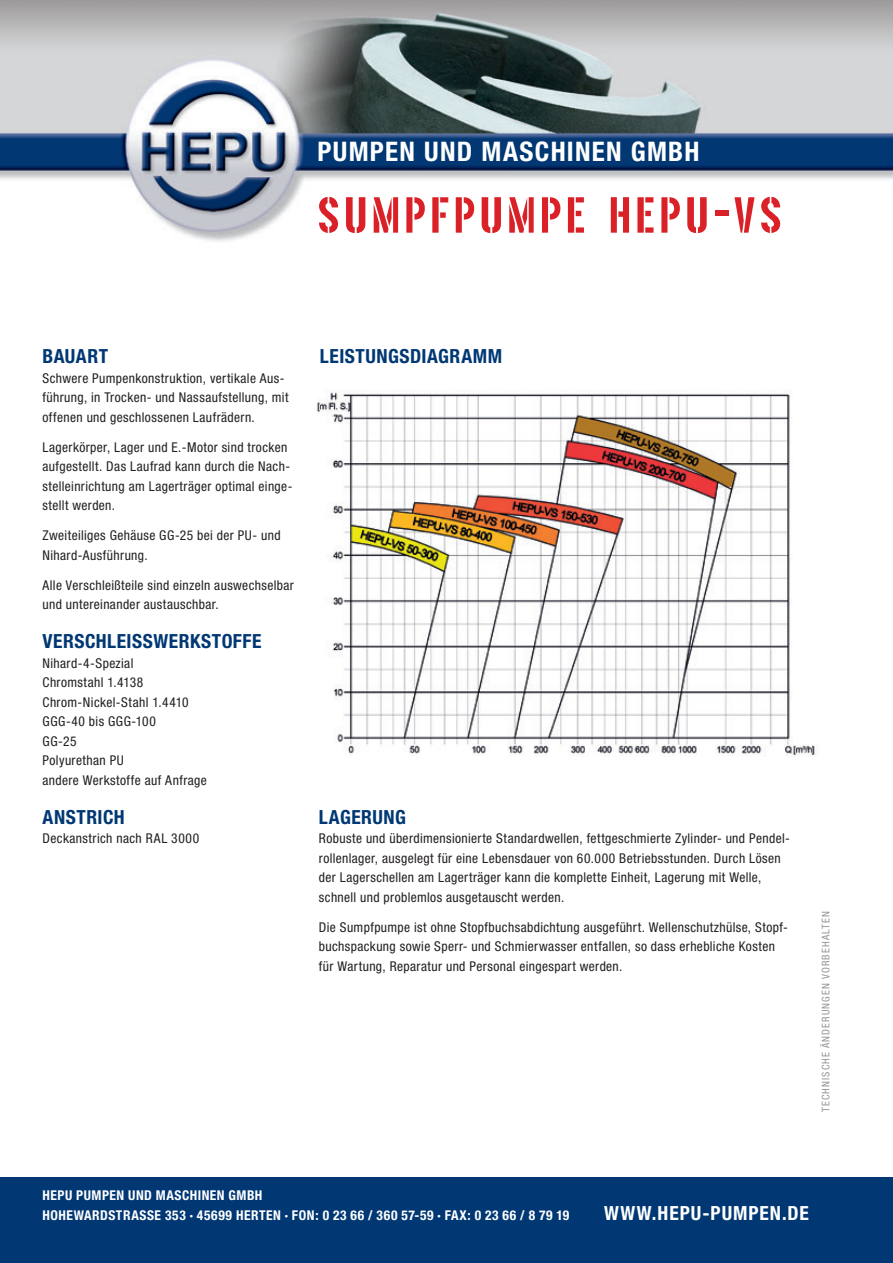
<style>
.page{position:relative;width:893px;height:1263px;background:#fff}
.page>*{position:absolute;margin:0;border:0;box-sizing:border-box;transform-origin:0 0}
.t1{font:54px "Threefortysixbarrel";letter-spacing:.07em;color:#da2128}
.t2{font:700 condensed 27px "Helvetica Neue";letter-spacing:.045em;color:#fff}
.Überschrift{font:700 condensed 19.5px "Helvetica Neue";letter-spacing:.025em;color:#013874}
.t3{font:700 condensed 19.5px "Helvetica Neue";letter-spacing:.05em;color:#fff}
.Copy{font:condensed 13.5px/19.5px "Helvetica Neue";letter-spacing:.03em;color:#231f20}
.t4{font:700 condensed 13.5px "Helvetica Neue";letter-spacing:.04em;color:#fff}
.t5{font:condensed 10.5px "Helvetica Neue";letter-spacing:.105em;color:#939598}
</style>
<div class="page">
<img style="left:0;top:0;width:893px;height:242px">
<div style="left:0;top:1178px;width:893px;height:85px;background:#013874"></div>
<img style="left:316px;top:390px;width:499px;height:366px">
<p class="t2" style="left:317px;top:135px;width:383px">PUMPEN UND MASCHINEN GMBH</p>
<p class="t1" style="left:317px;top:188px;width:467px">SUMPFPUMPE HEPU-VS</p>
<p class="Überschrift" style="left:43px;top:344px;width:67px">BAUART</p>
<p class="Überschrift" style="left:320px;top:344px;width:184px">LEISTUNGSDIAGRAMM</p>
<p class="Copy" style="left:43px;top:368px;width:248px">Schwere Pumpenkonstruktion, vertikale Aus&shy;führung, in Trocken- und Nassaufstellung, mit offenen und geschlossenen Laufrädern.</p>
<p class="Copy" style="left:43px;top:437px;width:251px">Lagerkörper, Lager und E.-Motor sind trocken aufgestellt. Das Laufrad kann durch die Nach&shy;stelleinrichtung am Lagerträger optimal einge&shy;stellt werden.</p>
<p class="Copy" style="left:43px;top:525px;width:240px">Zweiteiliges Gehäuse GG-25 bei der PU- und<br>Nihard-Ausführung.</p>
<p class="Copy" style="left:43px;top:575px;width:253px">Alle Verschleißteile sind einzeln auswechselbar und untereinander austauschbar.</p>
<p class="Überschrift" style="left:43px;top:629px;width:220px">VERSCHLEISSWERKSTOFFE</p>
<p class="Copy" style="left:43px;top:653px;width:92px">Nihard-4-Spezial</p>
<p class="Copy" style="left:43px;top:672px;width:102px">Chromstahl 1.4138</p>
<p class="Copy" style="left:43px;top:692px;width:148px">Chrom-Nickel-Stahl 1.4410</p>
<p class="Copy" style="left:43px;top:711px;width:115px">GGG-40 bis GGG-100</p>
<p class="Copy" style="left:43px;top:731px;width:35px">GG-25</p>
<p class="Copy" style="left:43px;top:750px;width:83px">Polyurethan PU</p>
<p class="Copy" style="left:43px;top:770px;width:166px">andere Werkstoffe auf Anfrage</p>
<p class="Überschrift" style="left:43px;top:805px;width:84px">ANSTRICH</p>
<p class="Copy" style="left:43px;top:828px;width:158px">Deckanstrich nach RAL 3000</p>
<p class="Überschrift" style="left:319px;top:805px;width:88px">LAGERUNG</p>
<p class="Copy" style="left:319px;top:828px;width:472px">Robuste und überdimensionierte Standardwellen, fettgeschmierte Zylinder- und Pendel&shy;rollenlager, ausgelegt für eine Lebensdauer von 60.000 Betriebsstunden. Durch Lösen der Lagerschellen am Lagerträger kann die komplette Einheit, Lagerung mit Welle, schnell und problemlos ausgetauscht werden.</p>
<p class="Copy" style="left:319px;top:917px;width:471px">Die Sumpfpumpe ist ohne Stopfbuchsabdichtung ausgeführt. Wellenschutzhülse, Stopf&shy;buchspackung sowie Sperr- und Schmierwasser entfallen, so dass erhebliche Kosten für Wartung, Reparatur und Personal eingespart werden.</p>
<p class="t5" style="left:820px;top:1112px;width:203px;rotate:-90deg">TECHNISCHE ÄNDERUNGEN VORBEHALTEN</p>
<p class="t4" style="left:43px;top:1187px;width:221px">HEPU PUMPEN UND MASCHINEN GMBH</p>
<p class="t4" style="left:43px;top:1207px;width:528px">HOHEWARDSTRASSE 353 · 45699 HERTEN · FON: 0 23 66 / 360 57-59 · FAX: 0 23 66 / 8 79 19</p>
<p class="t3" style="left:604px;top:1201px;width:206px">WWW.HEPU-PUMPEN.DE</p>
</div>
